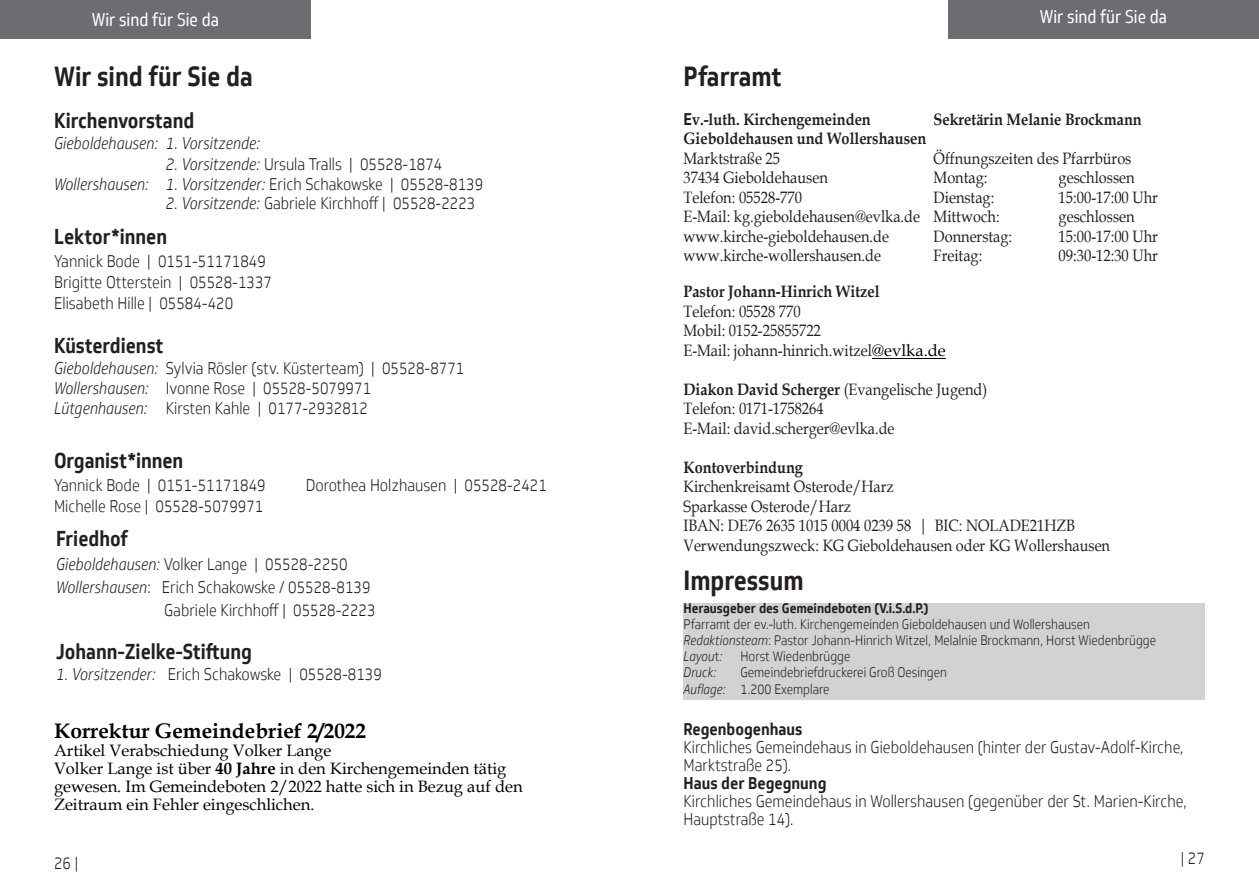
<style>
.page{position:relative;width:1259px;height:893px;background:#fff}
.page>*{position:absolute;margin:0;border:0;box-sizing:border-box;transform-origin:0 0}
.t1{font:700 27px "Soleto";color:#231f20;scale:.85 1}
.t2{font:700 21px "Soleto";color:#231f20;scale:.85 1}
.t3{font:700 21px "Book Antiqua";color:#000001}
.t4{font:18px "Soleto";color:#fff;scale:.85 1}
.t5{font:300 16.5px/20px "Soleto";color:#231f20;scale:.88 1}
.t6{font:16.5px/19.5px "Book Antiqua";color:#231f20;scale:.88 1}
.t7{font:16.5px/18px "Book Antiqua";color:#000001}
.t8{font:700 16.5px/19.5px "Book Antiqua";color:#231f20;scale:.88 1}
.t9{font:700 16.5px "Soleto";color:#231f20;scale:.88 1}
.t10{font:italic 300 16.5px "Soleto";color:#231f20;scale:.88 1}
.t11{font:300 13.5px/16.2px "Soleto";color:#231f20;scale:.88 1}
.t12{font:700 13.5px "Soleto";color:#231f20;scale:.88 1}
.t13{font:italic 300 13.5px "Soleto";color:#231f20;scale:.88 1}
.s1{font-style:italic}
.s2{font-weight:700}
.s3{font-family:"Soleto"}
.s4{color:#000001}
</style>
<div class="page">
<div style="left:0;top:0;width:311px;height:38px;background:#6c6d70"></div>
<div style="left:683px;top:603px;width:522px;height:96px;background:#d1d2d4"></div>
<hr style="left:872px;top:358px;width:73px;height:1px;background:#000001">
<div style="left:948px;top:0;width:311px;height:38px;background:#6c6d70"></div>
<p class="t4" style="left:92px;top:12px;width:151px">Wir sind für Sie da</p>
<h1 class="t1" style="left:54px;top:65px;width:235px">Wir sind für Sie da</h1>
<p class="t2" style="left:54px;top:112px;width:166px">Kirchenvorstand</p>
<p class="t10" style="left:54px;top:136px;width:236px">Gieboldehausen: 1. Vorsitzende:</p>
<p class="t5" style="left:54px;top:156px;width:489px;line-height:19.5px;text-indent:112px"><span class="s1">2. Vorsitzende:</span> Ursula Tralls | 05528-1874<br><span class="s1">Wollershausen: 1. Vorsitzender:</span> Erich Schakowske | 05528-8139</p>
<p class="t5" style="left:166px;top:195px;width:353px"><span class="s1">2. Vorsitzende:</span> Gabriele Kirchhoff | 05528-2223</p>
<p class="t2" style="left:54px;top:228px;width:134px">Lektor*innen</p>
<p class="t5" style="left:54px;top:253px;width:249px">Yannick Bode | 0151-51171849<br>Brigitte Otterstein | 05528-1337</p>
<p class="t5" style="left:54px;top:295px;width:205px">Elisabeth Hille | 05584-420</p>
<p class="t2" style="left:54px;top:337px;width:130px">Küsterdienst</p>
<p class="t5" style="left:54px;top:360px;width:468px"><span class="s1">Gieboldehausen:</span> Sylvia Rösler (stv. Küsterteam) | 05528-8771<br><span class="s1">Wollershausen:</span> Ivonne Rose | 05528-5079971<br><span class="s1">Lütgenhausen:</span> Kirsten Kahle | 0177-2932812</p>
<p class="t2" style="left:54px;top:452px;width:154px">Organist*innen</p>
<p class="t5" style="left:54px;top:476px;width:242px">Yannick Bode | 0151-51171849</p>
<p class="t5" style="left:306px;top:476px;width:275px">Dorothea Holzhausen | 05528-2421</p>
<p class="t5" style="left:54px;top:498px;width:239px">Michelle Rose | 05528-5079971</p>
<p class="t2" style="left:56px;top:530px;width:86px">Friedhof</p>
<p class="t5" style="left:56px;top:556px;width:333px"><span class="s1">Gieboldehausen:</span> Volker Lange | 05528-2250</p>
<p class="t5" style="left:56px;top:579px;width:359px"><span class="s1">Wollershausen</span>: Erich Schakowske / 05528-8139</p>
<p class="t5" style="left:164px;top:602px;width:242px">Gabriele Kirchhoff | 05528-2223</p>
<p class="t2" style="left:56px;top:643px;width:232px">Johann-Zielke-Stiftung</p>
<p class="t5" style="left:56px;top:666px;width:371px"><span class="s1">1. Vorsitzender:</span> Erich Schakowske | 05528-8139</p>
<p class="t3" style="left:54px;top:723px;width:313px">Korrektur Gemeindebrief 2/2022</p>
<p class="t7" style="left:54px;top:743px;width:470px">Artikel Verabschiedung Volker Lange<br>Volker Lange ist über <span class="s2">40 Jahre</span> in den Kirchengemeinden tätig gewesen. Im Gemeindeboten 2/2022 hatte sich in Bezug auf den Zeitraum ein Fehler eingeschlichen.</p>
<p class="t5" style="left:54px;top:854px;width:29px">26 |</p>
<p class="t4" style="left:1039px;top:10px;width:151px">Wir sind für Sie da</p>
<h1 class="t1" style="left:683px;top:65px;width:117px">Pfarramt</h1>
<p class="t8" style="left:683px;top:111px;width:277px"><span class="s3">E</span>v.-luth. Kirchengemeinden<br>Gieboldehausen und Wollershausen</p>
<p class="t6" style="left:683px;top:150px;width:270px">Marktstraße 25<br>37434 Gieboldehausen<br>Telefon: 05528-770<br>E-Mail: kg.gieboldehausen@evlka.de www.kirche-gieboldehausen.de www.kirche-wollershausen.de</p>
<p class="t8" style="left:683px;top:284px;width:224px">Pastor Johann-Hinrich Witzel</p>
<p class="t6" style="left:683px;top:303px;width:299px">Telefon: 05528 770<br>Mobil: 0152-25855722<br>E-Mail: johann-hinrich.witzel<span class="s4">@evlka.de</span></p>
<p class="t6" style="left:683px;top:381px;width:347px"><span class="s2">Diakon David Scherger</span> (Evangelische Jugend)<br>Telefon: 0171-1758264<br>E-Mail: david.scherger@evlka.de</p>
<p class="t8" style="left:683px;top:459px;width:137px">Kontoverbindung</p>
<p class="t6" style="left:683px;top:479px;width:486px">Kirchenkreisamt Osterode/Harz<br>Sparkasse Osterode/Harz<br>IBAN: DE76 2635 1015 0004 0239 58 | BIC: NOLADE21HZB Verwendungszweck: KG Gieboldehausen oder KG Wollershausen</p>
<p class="t8" style="left:933px;top:111px;width:238px">Sekretärin Melanie Brockmann</p>
<p class="t6" style="left:933px;top:150px;width:226px">Öffnungszeiten des Pfarrbüros<br>Montag:<br>Dienstag:<br>Mittwoch:<br>Donnerstag:<br>Freitag:</p>
<p class="t6" style="left:1058px;top:170px;width:114px">geschlossen<br>15:00-17:00 Uhr geschlossen<br>15:00-17:00 Uhr<br>09:30-12:30 Uhr</p>
<h1 class="t1" style="left:683px;top:570px;width:143px">Impressum</h1>
<p class="t12" style="left:683px;top:602px;width:280px">Herausgeber des Gemeindeboten (V.i.S.d.P.)</p>
<p class="t11" style="left:683px;top:617px;width:538px">Pfarramt der ev.-luth. Kirchengemeinden Gieboldehausen und Wollershausen<br><span class="s1">Redaktionsteam</span>: Pastor Johann-Hinrich Witzel, Melalnie Brockmann, Horst Wiedenbrügge<br><span class="s1">Layou</span>t<span class="s1">:</span></p>
<p class="t11" style="left:740px;top:649px;width:126px">Horst Wiedenbrügge</p>
<p class="t11" style="left:683px;top:666px;width:301px;text-indent:57px">Gemeindebriefdruckerei Groß Oesingen<br><span class="s1">Auflage:</span> 1.200 Exemplare</p>
<p class="t13" style="left:683px;top:667px;width:39px">Druck:</p>
<p class="t9" style="left:683px;top:722px;width:137px">Regenbogenhaus</p>
<p class="t5" style="left:683px;top:740px;width:570px;line-height:18px">Kirchliches Gemeindehaus in Gieboldehausen (hinter der Gustav-Adolf-Kirche,<br>Marktstraße 25).</p>
<p class="t9" style="left:683px;top:776px;width:164px">Haus der Begegnung</p>
<p class="t5" style="left:683px;top:794px;width:573px;line-height:18px">Kirchliches Gemeindehaus in Wollershausen (gegenüber der St. Marien-Kirche,<br>Hauptstraße 14).</p>
<p class="t5" style="left:1180px;top:849px;width:29px">| 27</p>
</div>
